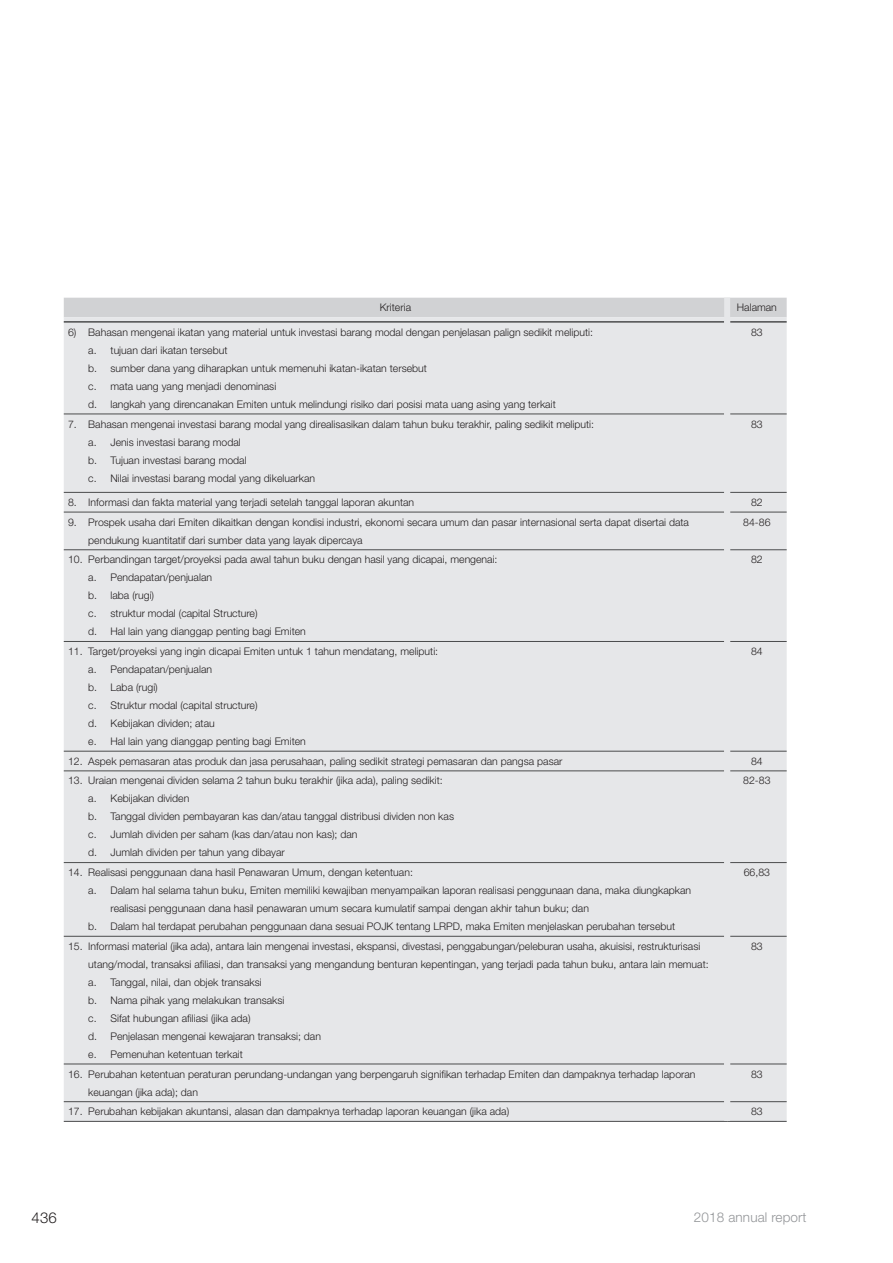
<style>
.page{position:relative;width:893px;height:1263px;background:#fff}
.page>*{position:absolute;margin:0;border:0;box-sizing:border-box;transform-origin:0 0}
.t1{font:300 15px "Helvetica Neue LT Std";color:#231f20}
.t2{font:300 13.5px "Helvetica Neue LT Std";letter-spacing:.01em;color:#939598}
.t3{font:300 10.5px/18px "Helvetica Neue LT Std";color:#231f20}
</style>
<div class="page">
<div style="left:64px;top:323px;width:723px;height:798px;background:#e6e7e9"></div>
<hr style="left:64px;top:414px;width:660px;height:1px;background:#4b4c4d">
<hr style="left:730px;top:414px;width:57px;height:1px;background:#4b4c4d">
<hr style="left:64px;top:492px;width:660px;height:1px;background:#4b4c4d">
<hr style="left:730px;top:492px;width:57px;height:1px;background:#4b4c4d">
<hr style="left:64px;top:512px;width:660px;height:1px;background:#4b4c4d">
<hr style="left:730px;top:512px;width:57px;height:1px;background:#4b4c4d">
<hr style="left:64px;top:549px;width:660px;height:1px;background:#4b4c4d">
<hr style="left:730px;top:549px;width:57px;height:1px;background:#4b4c4d">
<hr style="left:64px;top:641px;width:660px;height:1px;background:#4b4c4d">
<hr style="left:730px;top:641px;width:57px;height:1px;background:#4b4c4d">
<hr style="left:64px;top:751px;width:660px;height:1px;background:#4b4c4d">
<hr style="left:730px;top:751px;width:57px;height:1px;background:#4b4c4d">
<hr style="left:64px;top:770px;width:660px;height:1px;background:#4b4c4d">
<hr style="left:730px;top:770px;width:57px;height:1px;background:#4b4c4d">
<hr style="left:64px;top:862px;width:660px;height:1px;background:#4b4c4d">
<hr style="left:730px;top:862px;width:57px;height:1px;background:#4b4c4d">
<hr style="left:64px;top:936px;width:660px;height:1px;background:#4b4c4d">
<hr style="left:730px;top:936px;width:57px;height:1px;background:#4b4c4d">
<hr style="left:64px;top:1063px;width:660px;height:1px;background:#4b4c4d">
<hr style="left:730px;top:1063px;width:57px;height:1px;background:#4b4c4d">
<hr style="left:64px;top:1101px;width:660px;height:1px;background:#4b4c4d">
<hr style="left:730px;top:1101px;width:57px;height:1px;background:#4b4c4d">
<hr style="left:64px;top:1121px;width:663px;height:1px;background:#4b4c4d">
<hr style="left:727px;top:1121px;width:60px;height:1px;background:#4b4c4d">
<hr style="left:64px;top:321px;width:660px;height:2px;background:#4b4c4d">
<hr style="left:730px;top:321px;width:57px;height:2px;background:#4b4c4d">
<svg style="left:64px;top:298px;width:723px;height:24px;background:#cfd0d2"></svg>
<div style="left:724px;top:322px;width:6px;height:92px;background:#e6e7e9"></div>
<div style="left:724px;top:414px;width:6px;height:78px;background:#e6e7e9"></div>
<div style="left:724px;top:492px;width:6px;height:20px;background:#e6e7e9"></div>
<div style="left:724px;top:512px;width:6px;height:38px;background:#e6e7e9"></div>
<div style="left:724px;top:550px;width:6px;height:91px;background:#e6e7e9"></div>
<div style="left:724px;top:641px;width:6px;height:110px;background:#e6e7e9"></div>
<div style="left:724px;top:751px;width:6px;height:20px;background:#e6e7e9"></div>
<div style="left:724px;top:771px;width:6px;height:91px;background:#e6e7e9"></div>
<div style="left:724px;top:862px;width:6px;height:74px;background:#e6e7e9"></div>
<div style="left:724px;top:936px;width:6px;height:128px;background:#e6e7e9"></div>
<div style="left:724px;top:1064px;width:6px;height:38px;background:#e6e7e9"></div>
<div style="left:724px;top:1102px;width:6px;height:19px;background:#e6e7e9"></div>
<div style="left:724px;top:298px;width:6px;height:19px;background:#e6e7e9"></div>
<p class="t3" style="left:380px;top:298px;width:33px">Kriteria</p>
<p class="t3" style="left:737px;top:298px;width:42px">Halaman</p>
<p class="t3" style="left:68px;top:323px;width:526px">6) Bahasan mengenai ikatan yang material untuk investasi barang modal dengan penjelasan palign sedikit meliputi:</p>
<p class="t3" style="left:88px;top:341px;width:141px">a. tujuan dari ikatan tersebut</p>
<p class="t3" style="left:88px;top:359px;width:340px">b. sumber dana yang diharapkan untuk memenuhi ikatan-ikatan tersebut</p>
<p class="t3" style="left:88px;top:377px;width:189px">c. mata uang yang menjadi denominasi</p>
<p class="t3" style="left:88px;top:395px;width:469px">d. langkah yang direncanakan Emiten untuk melindungi risiko dari posisi mata uang asing yang terkait</p>
<p class="t3" style="left:751px;top:323px;width:13px">83</p>
<p class="t3" style="left:68px;top:415px;width:528px">7. Bahasan mengenai investasi barang modal yang direalisasikan dalam tahun buku terakhir, paling sedikit meliputi:</p>
<p class="t3" style="left:88px;top:433px;width:154px">a. Jenis investasi barang modal</p>
<p class="t3" style="left:88px;top:451px;width:160px">b. Tujuan investasi barang modal</p>
<p class="t3" style="left:88px;top:469px;width:228px">c. Nilai investasi barang modal yang dikeluarkan</p>
<p class="t3" style="left:751px;top:415px;width:13px">83</p>
<p class="t3" style="left:68px;top:493px;width:348px">8. Informasi dan fakta material yang terjadi setelah tanggal laporan akuntan</p>
<p class="t3" style="left:751px;top:493px;width:13px">82</p>
<p class="t3" style="left:88px;top:513px;width:602px;text-indent:-20px">9. Prospek usaha dari Emiten dikaitkan dengan kondisi industri, ekonomi secara umum dan pasar internasional serta dapat disertai data pendukung kuantitatif dari sumber data yang layak dipercaya</p>
<p class="t3" style="left:743px;top:513px;width:29px">84-86</p>
<p class="t3" style="left:68px;top:550px;width:431px">10. Perbandingan target/proyeksi pada awal tahun buku dengan hasil yang dicapai, mengenai:</p>
<p class="t3" style="left:88px;top:568px;width:125px">a. Pendapatan/penjualan</p>
<p class="t3" style="left:88px;top:586px;width:67px">b. laba (rugi)</p>
<p class="t3" style="left:88px;top:604px;width:171px">c. struktur modal (capital Structure)</p>
<p class="t3" style="left:88px;top:622px;width:219px">d. Hal lain yang dianggap penting bagi Emiten</p>
<p class="t3" style="left:751px;top:550px;width:13px">82</p>
<p class="t3" style="left:68px;top:642px;width:372px">11. Target/proyeksi yang ingin dicapai Emiten untuk 1 tahun mendatang, meliputi:</p>
<p class="t3" style="left:88px;top:660px;width:125px">a. Pendapatan/penjualan</p>
<p class="t3" style="left:88px;top:678px;width:71px">b. Laba (rugi)</p>
<p class="t3" style="left:88px;top:696px;width:171px">c. Struktur modal (capital structure)</p>
<p class="t3" style="left:88px;top:714px;width:128px">d. Kebijakan dividen; atau</p>
<p class="t3" style="left:88px;top:732px;width:219px">e. Hal lain yang dianggap penting bagi Emiten</p>
<p class="t3" style="left:751px;top:642px;width:13px">84</p>
<p class="t3" style="left:68px;top:752px;width:496px">12. Aspek pemasaran atas produk dan jasa perusahaan, paling sedikit strategi pemasaran dan pangsa pasar</p>
<p class="t3" style="left:751px;top:752px;width:13px">84</p>
<p class="t3" style="left:68px;top:771px;width:376px">13. Uraian mengenai dividen selama 2 tahun buku terakhir (jika ada), paling sedikit:</p>
<p class="t3" style="left:88px;top:789px;width:103px">a. Kebijakan dividen</p>
<p class="t3" style="left:88px;top:807px;width:367px">b. Tanggal dividen pembayaran kas dan/atau tanggal distribusi dividen non kas</p>
<p class="t3" style="left:88px;top:825px;width:271px">c. Jumlah dividen per saham (kas dan/atau non kas); dan</p>
<p class="t3" style="left:88px;top:843px;width:198px">d. Jumlah dividen per tahun yang dibayar</p>
<p class="t3" style="left:743px;top:771px;width:29px">82-83</p>
<p class="t3" style="left:68px;top:863px;width:346px">14. Realisasi penggunaan dana hasil Penawaran Umum, dengan ketentuan:</p>
<p class="t3" style="left:111px;top:881px;width:582px;text-indent:-22px">a. Dalam hal selama tahun buku, Emiten memiliki kewajiban menyampaikan laporan realisasi penggunaan dana, maka diungkapkan realisasi penggunaan dana hasil penawaran umum secara kumulatif sampai dengan akhir tahun buku; dan</p>
<p class="t3" style="left:88px;top:917px;width:588px">b. Dalam hal terdapat perubahan penggunaan dana sesuai POJK tentang LRPD, maka Emiten menjelaskan perubahan tersebut</p>
<p class="t3" style="left:88px;top:937px;width:622px;text-indent:-20px">15. Informasi material (jika ada), antara lain mengenai investasi, ekspansi, divestasi, penggabungan/peleburan usaha, akuisisi, restrukturisasi utang/modal, transaksi afiliasi, dan transaksi yang mengandung benturan kepentingan, yang terjadi pada tahun buku, antara lain memuat:</p>
<p class="t3" style="left:88px;top:973px;width:175px">a. Tanggal, nilai, dan objek transaksi</p>
<p class="t3" style="left:88px;top:991px;width:198px">b. Nama pihak yang melakukan transaksi</p>
<p class="t3" style="left:88px;top:1009px;width:164px">c. Sifat hubungan afiliasi (jika ada)</p>
<p class="t3" style="left:88px;top:1027px;width:234px">d. Penjelasan mengenai kewajaran transaksi; dan</p>
<p class="t3" style="left:88px;top:1045px;width:156px">e. Pemenuhan ketentuan terkait</p>
<p class="t3" style="left:744px;top:863px;width:28px">66,83</p>
<p class="t3" style="left:751px;top:937px;width:13px">83</p>
<p class="t3" style="left:88px;top:1064px;width:609px;text-indent:-20px">16. Perubahan ketentuan peraturan perundang-undangan yang berpengaruh signifikan terhadap Emiten dan dampaknya terhadap laporan keuangan (jika ada); dan</p>
<p class="t3" style="left:751px;top:1064px;width:13px">83</p>
<p class="t3" style="left:68px;top:1102px;width:443px">17. Perubahan kebijakan akuntansi, alasan dan dampaknya terhadap laporan keuangan (jika ada)</p>
<p class="t3" style="left:751px;top:1102px;width:13px">83</p>
<h1 class="t1" style="left:32px;top:1208px;width:27px">436</h1>
<p class="t2" style="left:694px;top:1208px;width:114px">2018 annual report</p>
</div>
